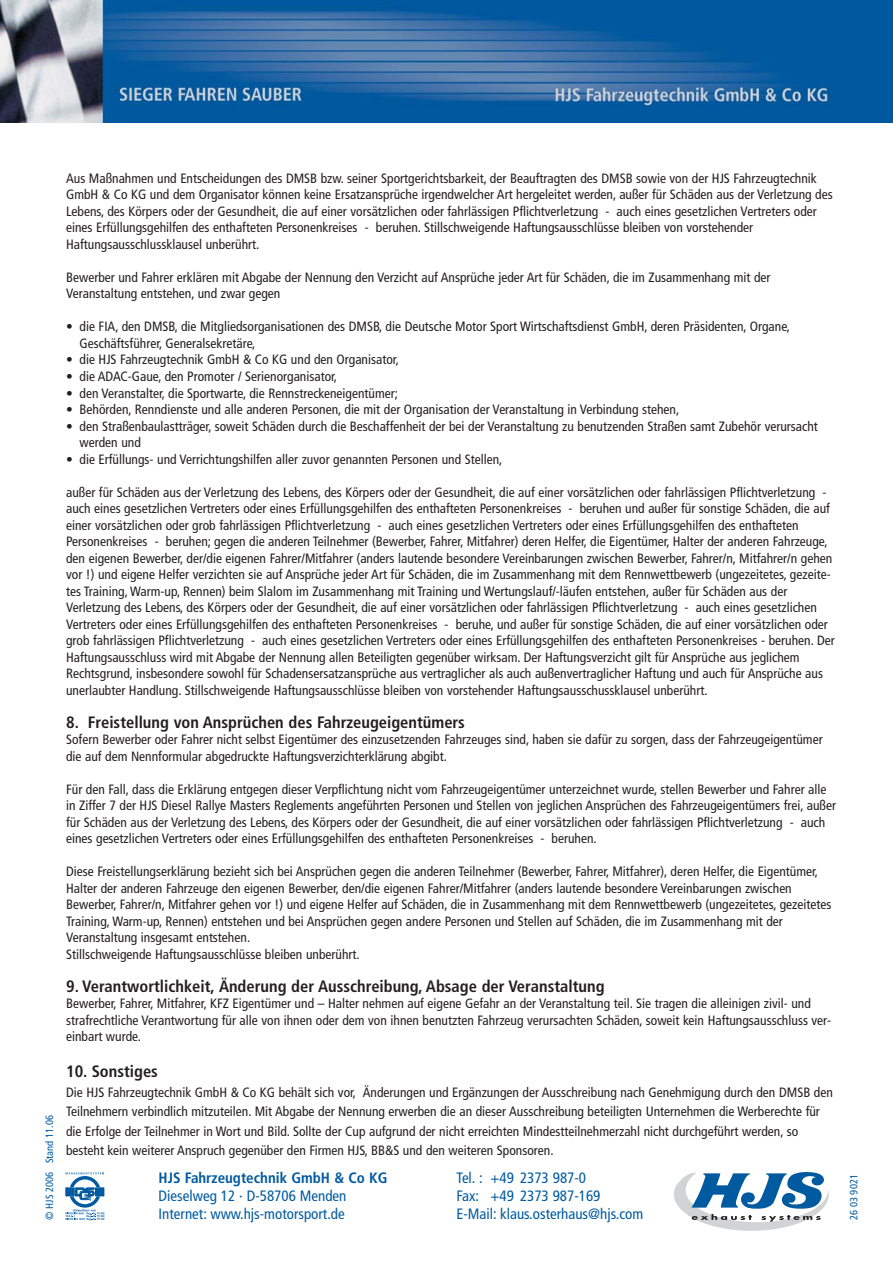
<style>
.page{position:relative;width:893px;height:1262px;background:#fff}
.page>*{position:absolute;margin:0;border:0;box-sizing:border-box;transform-origin:0 0}
.t1{font:700 condensed 16.5px "Frutiger";color:#231f20}
.t2{font:condensed 15px "Frutiger";color:#005aa0}
.t3{font:700 condensed 15px "Frutiger";color:#005aa0}
.t4{font:condensed 13.5px/16.5px "Frutiger";color:#231f20}
.t5{font:condensed 10.5px "Frutiger";color:#005aa0}
</style>
<div class="page">
<svg style="left:65px;top:1172px;width:40px;height:48px"></svg>
<img style="left:0;top:0;width:892px;height:123px">
<svg style="left:674px;top:1172px;width:154px;height:58px"></svg>
<p class="t5" style="left:45px;top:1219px;width:106px;rotate:-90deg">© HJS 2006 Stand 11.06</p>
<p class="t4" style="left:66px;top:171px;width:768px">Aus Maßnahmen und Entscheidungen des DMSB bzw. seiner Sportgerichtsbarkeit, der Beauftragten des DMSB sowie von der HJS Fahrzeugtechnik GmbH &amp; Co KG und dem Organisator können keine Ersatzansprüche irgendwelcher Art hergeleitet werden, außer für Schäden aus der Verletzung des Lebens, des Körpers oder der Gesundheit, die auf einer vorsätzlichen oder fahrlässigen Pflichtverletzung - auch eines gesetzlichen Vertreters oder eines Erfüllungsgehilfen des enthafteten Personenkreises - beruhen. Stillschweigende Haftungsausschlüsse bleiben von vorstehender Haftungsausschlussklausel unberührt.</p>
<p class="t4" style="left:66px;top:270px;width:706px">Bewerber und Fahrer erklären mit Abgabe der Nennung den Verzicht auf Ansprüche jeder Art für Schäden, die im Zusammenhang mit der<br>Veranstaltung entstehen, und zwar gegen</p>
<p class="t4" style="left:80px;top:319px;width:712px;text-indent:-13px">• die FIA, den DMSB, die Mitgliedsorganisationen des DMSB, die Deutsche Motor Sport Wirtschaftsdienst GmbH, deren Präsidenten, Organe,<br>Geschäftsführer, Generalsekretäre,</p>
<p class="t4" style="left:66px;top:352px;width:334px">• die HJS Fahrzeugtechnik GmbH &amp; Co KG und den Organisator,</p>
<p class="t4" style="left:66px;top:369px;width:272px">• die ADAC-Gaue, den Promoter / Serienorganisator,</p>
<p class="t4" style="left:66px;top:385px;width:333px">• den Veranstalter, die Sportwarte, die Rennstreckeneigentümer;</p>
<p class="t4" style="left:66px;top:402px;width:614px">• Behörden, Renndienste und alle anderen Personen, die mit der Organisation der Veranstaltung in Verbindung stehen,</p>
<p class="t4" style="left:80px;top:418px;width:739px;text-indent:-13px">• den Straßenbaulastträger, soweit Schäden durch die Beschaffenheit der bei der Veranstaltung zu benutzenden Straßen samt Zubehör verursacht werden und</p>
<p class="t4" style="left:66px;top:451px;width:438px">• die Erfüllungs- und Verrichtungshilfen aller zuvor genannten Personen und Stellen,</p>
<p class="t4" style="left:66px;top:484px;width:770px">außer für Schäden aus der Verletzung des Lebens, des Körpers oder der Gesundheit, die auf einer vorsätzlichen oder fahrlässigen Pflichtverletzung - auch eines gesetzlichen Vertreters oder eines Erfüllungsgehilfen des enthafteten Personenkreises - beruhen und außer für sonstige Schäden, die auf einer vorsätzlichen oder grob fahrlässigen Pflichtverletzung - auch eines gesetzlichen Vertreters oder eines Erfüllungsgehilfen des enthafteten Personenkreises - beruhen; gegen die anderen Teilnehmer (Bewerber, Fahrer, Mitfahrer) deren Helfer, die Eigentümer, Halter der anderen Fahrzeuge, den eigenen Bewerber, der/die eigenen Fahrer/Mitfahrer (anders lautende besondere Vereinbarungen zwischen Bewerber, Fahrer/n, Mitfahrer/n gehen vor !) und eigene Helfer verzichten sie auf Ansprüche jeder Art für Schäden, die im Zusammenhang mit dem Rennwettbewerb (ungezeitetes, gezeite&shy;tes Training, Warm-up, Rennen) beim Slalom im Zusammenhang mit Training und Wertungslauf/-läufen entstehen, außer für Schäden aus der Verletzung des Lebens, des Körpers oder der Gesundheit, die auf einer vorsätzlichen oder fahrlässigen Pflichtverletzung - auch eines gesetzlichen Vertreters oder eines Erfüllungsgehilfen des enthafteten Personenkreises - beruhe, und außer für sonstige Schäden, die auf einer vorsätzlichen oder grob fahrlässigen Pflichtverletzung - auch eines gesetzlichen Vertreters oder eines Erfüllungsgehilfen des enthafteten Personenkreises - beruhen. Der Haftungsausschluss wird mit Abgabe der Nennung allen Beteiligten gegenüber wirksam. Der Haftungsverzicht gilt für Ansprüche aus jeglichem Rechtsgrund, insbesondere sowohl für Schadensersatzansprüche aus vertraglicher als auch außenvertraglicher Haftung und auch für Ansprüche aus unerlaubter Handlung. Stillschweigende Haftungsausschlüsse bleiben von vorstehender Haftungsausschussklausel unberührt.</p>
<p class="t1" style="left:66px;top:715px;width:400px">8. Freistellung von Ansprüchen des Fahrzeugeigentümers</p>
<p class="t4" style="left:66px;top:732px;width:758px">Sofern Bewerber oder Fahrer nicht selbst Eigentümer des einzusetzenden Fahrzeuges sind, haben sie dafür zu sorgen, dass der Fahrzeugeigentümer die auf dem Nennformular abgedruckte Haftungsverzichterklärung abgibt.</p>
<p class="t4" style="left:66px;top:781px;width:771px">Für den Fall, dass die Erklärung entgegen dieser Verpflichtung nicht vom Fahrzeugeigentümer unterzeichnet wurde, stellen Bewerber und Fahrer alle in Ziffer 7 der HJS Diesel Rallye Masters Reglements angeführten Personen und Stellen von jeglichen Ansprüchen des Fahrzeugeigentümers frei, außer für Schäden aus der Verletzung des Lebens, des Körpers oder der Gesundheit, die auf einer vorsätzlichen oder fahrlässigen Pflichtverletzung - auch eines gesetzlichen Vertreters oder eines Erfüllungsgehilfen des enthafteten Personenkreises - beruhen.</p>
<p class="t4" style="left:66px;top:864px;width:766px">Diese Freistellungserklärung bezieht sich bei Ansprüchen gegen die anderen Teilnehmer (Bewerber, Fahrer, Mitfahrer), deren Helfer, die Eigentümer, Halter der anderen Fahrzeuge den eigenen Bewerber, den/die eigenen Fahrer/Mitfahrer (anders lautende besondere Vereinbarungen zwischen Bewerber, Fahrer/n, Mitfahrer gehen vor !) und eigene Helfer auf Schäden, die in Zusammenhang mit dem Rennwettbewerb (ungezeitetes, gezeitetes Training, Warm-up, Rennen) entstehen und bei Ansprüchen gegen andere Personen und Stellen auf Schäden, die im Zusammenhang mit der Veranstaltung insgesamt entstehen.<br>Stillschweigende Haftungsausschlüsse bleiben unberührt.</p>
<p class="t1" style="left:66px;top:979px;width:540px">9. Verantwortlichkeit, Änderung der Ausschreibung, Absage der Veranstaltung</p>
<p class="t4" style="left:66px;top:996px;width:766px">Bewerber, Fahrer, Mitfahrer, KFZ Eigentümer und – Halter nehmen auf eigene Gefahr an der Veranstaltung teil. Sie tragen die alleinigen zivil- und strafrechtliche Verantwortung für alle von ihnen oder dem von ihnen benutzten Fahrzeug verursachten Schäden, soweit kein Haftungsausschluss ver&shy;einbart wurde.</p>
<p class="t1" style="left:66px;top:1064px;width:93px">10. Sonstiges</p>
<p class="t4" style="left:66px;top:1083px;width:768px;line-height:19.5px">Die HJS Fahrzeugtechnik GmbH &amp; Co KG behält sich vor, Änderungen und Ergänzungen der Ausschreibung nach Genehmigung durch den DMSB den Teilnehmern verbindlich mitzuteilen. Mit Abgabe der Nennung erwerben die an dieser Ausschreibung beteiligten Unternehmen die Werberechte für die Erfolge der Teilnehmer in Wort und Bild. Sollte der Cup aufgrund der nicht erreichten Mindestteilnehmerzahl nicht durchgeführt werden, so besteht kein weiterer Anspruch gegenüber den Firmen HJS, BB&amp;S und den weiteren Sponsoren.</p>
<p class="t3" style="left:159px;top:1172px;width:230px">HJS Fahrzeugtechnik GmbH &amp; Co KG</p>
<p class="t2" style="left:456px;top:1172px;width:131px">Tel. : +49 2373 987-0</p>
<p class="t2" style="left:159px;top:1190px;width:189px">Dieselweg 12 · D-58706 Menden</p>
<p class="t2" style="left:456px;top:1190px;width:145px">Fax: +49 2373 987-169</p>
<p class="t2" style="left:159px;top:1208px;width:188px">Internet: www.hjs-motorsport.de</p>
<p class="t2" style="left:456px;top:1208px;width:188px">E-Mail: klaus.osterhaus@hjs.com</p>
<p class="t5" style="left:849px;top:1220px;width:47px;rotate:-90deg">26 03 9021</p>
</div>
